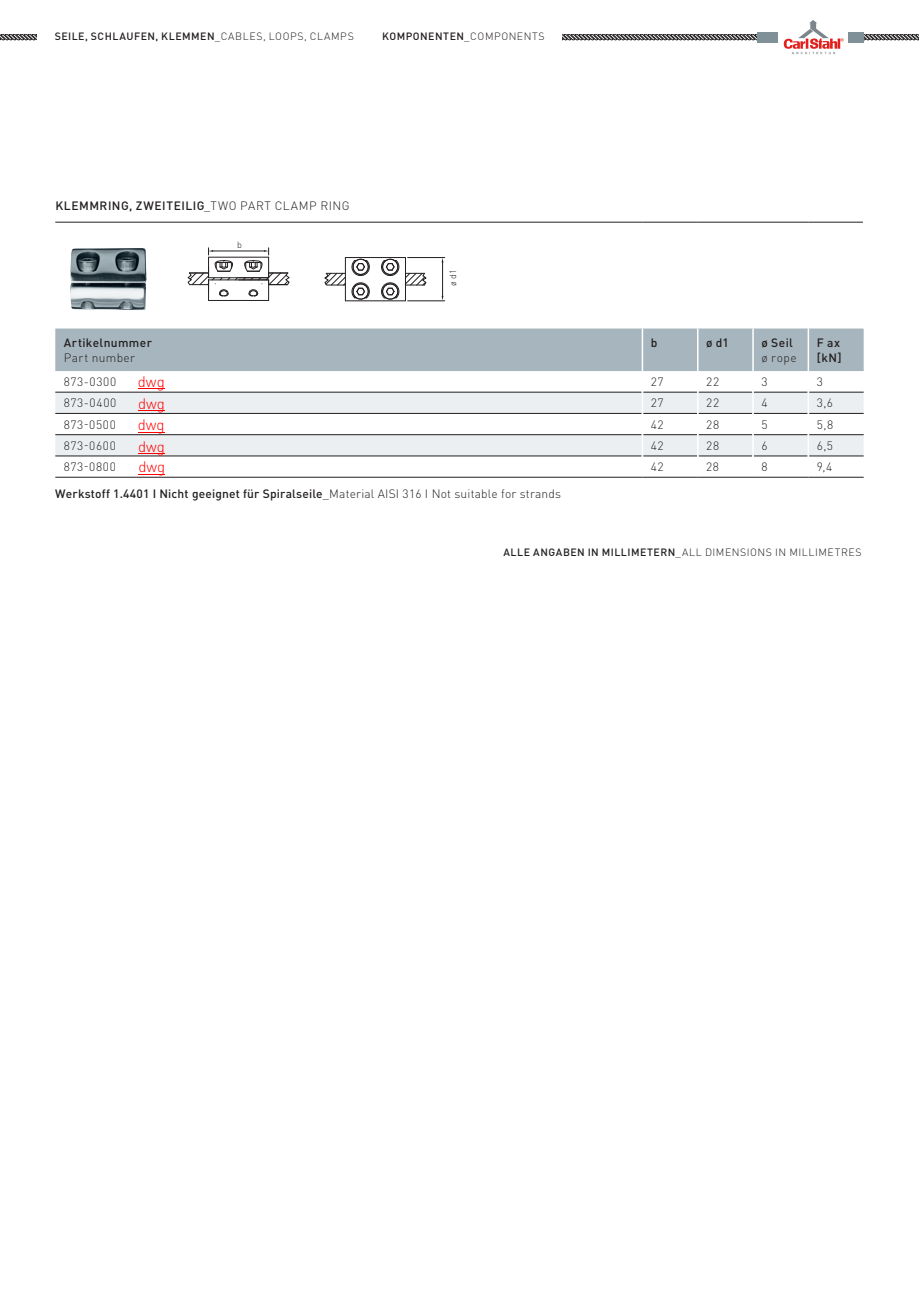
<style>
.page{position:relative;width:919px;height:1289px;background:#fff}
.page>*{position:absolute;margin:0;border:0;box-sizing:border-box;transform-origin:0 0}
.t1{font:300 15px "DIN Pro";color:#f00}
._10_Text_Tabellen_Ve{font:500 12px "DIN Pro";letter-spacing:.015em;color:#231f20}
._09_Text_Tabellen_en{font:300 12px "DIN Pro";letter-spacing:.05em;color:#231f20}
._10_Text_Tabellen_Ve-2{font:500 12px "DIN Pro";letter-spacing:.04em;color:#231f20}
._08_Text_Tabellen_dt{font:500 12px/15px "DIN Pro";letter-spacing:.03em;color:#231f20}
._00_Overline_dt__7pt{font:500 10.5px "DIN Pro";letter-spacing:.045em;color:#231f20}
._00_Overline_dt__7pt-2{font:300 10.5px "DIN Pro";letter-spacing:.05em;color:#231f20}
.t2{font:300 9px "DIN Pro";color:#231f20}
.s1{font-weight:300}
.s2{font-weight:500}
</style>
<div class="page">
<svg style="left:0;top:34px;width:918px;height:6px;background:#676465"></svg>
<div style="left:757px;top:32px;width:21px;height:11px;background:#7f9098"></div>
<div style="left:842px;top:32px;width:21px;height:11px;background:#7f9098"></div>
<div style="left:38px;top:32px;width:523px;height:12px;background:#fff"></div>
<svg style="left:55px;top:221px;width:807px;height:81px"></svg>
<hr style="left:641px;top:201px;width:2px;height:21px;background:#fff">
<hr style="left:807px;top:201px;width:2px;height:21px;background:#fff">
<hr style="left:55px;top:222px;width:587px;height:1px;background:#231f20">
<hr style="left:642px;top:222px;width:55px;height:1px;background:#231f20">
<hr style="left:697px;top:222px;width:56px;height:1px;background:#231f20">
<hr style="left:753px;top:222px;width:55px;height:1px;background:#231f20">
<hr style="left:808px;top:222px;width:54px;height:1px;background:#231f20">
<img style="left:70px;top:248px;width:76px;height:62px">
<hr style="left:208px;top:300px;width:60px;height:1px;background:#231f20">
<hr style="left:345px;top:257px;width:60px;height:1px;background:#231f20">
<hr style="left:345px;top:300px;width:60px;height:1px;background:#231f20">
<svg style="left:381px;top:258px;width:18px;height:18px"></svg>
<svg style="left:381px;top:282px;width:18px;height:18px"></svg>
<hr style="left:405px;top:257px;width:1px;height:44px;background:#231f20">
<svg style="left:406px;top:272px;width:21px;height:14px"></svg>
<svg style="left:323px;top:258px;width:47px;height:42px"></svg>
<hr style="left:407px;top:257px;width:37px;height:1px;background:#231f20">
<hr style="left:407px;top:300px;width:37px;height:1px;background:#231f20">
<hr style="left:442px;top:262px;width:1px;height:34px;background:#231f20">
<svg style="left:187px;top:248px;width:103px;height:52px"></svg>
<img style="left:778px;top:20px;width:68px;height:35px">
<svg style="left:55px;top:328px;width:808px;height:150px"></svg>
<p class="_00_Overline_dt__7pt" style="left:55px;top:28px;width:301px">SEILE, SCHLAUFEN, KLEMMEN<span class="s1">_CABLES, LOOPS, CLAMPS</span></p>
<p class="_00_Overline_dt__7pt" style="left:382px;top:28px;width:164px">KOMPONENTEN<span class="s1">_COMPONENTS</span></p>
<p class="_10_Text_Tabellen_Ve-2" style="left:55px;top:196px;width:296px">KLEMMRING, ZWEITEILIG<span class="s1">_TWO PART CLAMP RING</span></p>
<p class="t2" style="left:237px;top:238px;width:6px">b</p>
<p class="t2" style="left:446px;top:286px;width:18px;rotate:-90deg">ø d1</p>
<p class="_08_Text_Tabellen_dt" style="left:64px;top:334px;width:90px">Artikelnummer<br><span class="s1">Part number</span></p>
<p class="_10_Text_Tabellen_Ve" style="left:651px;top:333px;width:8px">b</p>
<p class="_10_Text_Tabellen_Ve" style="left:706px;top:333px;width:24px">ø d1</p>
<p class="_08_Text_Tabellen_dt" style="left:761px;top:334px;width:33px">ø Seil</p>
<p class="_09_Text_Tabellen_en" style="left:761px;top:348px;width:37px">ø rope</p>
<p class="_10_Text_Tabellen_Ve" style="left:816px;top:333px;width:25px">F ax</p>
<p class="_10_Text_Tabellen_Ve" style="left:816px;top:348px;width:26px">[kN]</p>
<p class="t1" style="left:138px;top:370px;width:28px">dwg</p>
<p class="_09_Text_Tabellen_en" style="left:64px;top:372px;width:54px">873-0300</p>
<p class="_09_Text_Tabellen_en" style="left:651px;top:372px;width:14px">27</p>
<p class="_09_Text_Tabellen_en" style="left:706px;top:372px;width:14px">22</p>
<p class="_09_Text_Tabellen_en" style="left:761px;top:372px;width:8px">3</p>
<p class="_09_Text_Tabellen_en" style="left:816px;top:372px;width:8px">3</p>
<p class="_09_Text_Tabellen_en" style="left:64px;top:394px;width:54px">873-0400</p>
<p class="_09_Text_Tabellen_en" style="left:651px;top:394px;width:14px">27</p>
<p class="_09_Text_Tabellen_en" style="left:706px;top:394px;width:14px">22</p>
<p class="_09_Text_Tabellen_en" style="left:761px;top:394px;width:8px">4</p>
<p class="_09_Text_Tabellen_en" style="left:816px;top:394px;width:18px">3,6</p>
<p class="_09_Text_Tabellen_en" style="left:64px;top:415px;width:54px">873-0500</p>
<p class="_09_Text_Tabellen_en" style="left:651px;top:415px;width:14px">42</p>
<p class="_09_Text_Tabellen_en" style="left:706px;top:415px;width:14px">28</p>
<p class="_09_Text_Tabellen_en" style="left:761px;top:415px;width:8px">5</p>
<p class="_09_Text_Tabellen_en" style="left:816px;top:415px;width:18px">5,8</p>
<p class="_09_Text_Tabellen_en" style="left:64px;top:436px;width:54px">873-0600</p>
<p class="_09_Text_Tabellen_en" style="left:651px;top:436px;width:14px">42</p>
<p class="_09_Text_Tabellen_en" style="left:706px;top:436px;width:14px">28</p>
<p class="_09_Text_Tabellen_en" style="left:761px;top:436px;width:8px">6</p>
<p class="_09_Text_Tabellen_en" style="left:816px;top:436px;width:18px">6,5</p>
<p class="_09_Text_Tabellen_en" style="left:64px;top:457px;width:54px">873-0800</p>
<p class="_09_Text_Tabellen_en" style="left:650px;top:457px;width:14px">42</p>
<p class="_09_Text_Tabellen_en" style="left:706px;top:457px;width:14px">28</p>
<p class="_09_Text_Tabellen_en" style="left:761px;top:457px;width:8px">8</p>
<p class="_09_Text_Tabellen_en" style="left:816px;top:457px;width:17px">9,4</p>
<p class="t1" style="left:138px;top:392px;width:28px">dwg</p>
<p class="t1" style="left:138px;top:413px;width:28px">dwg</p>
<p class="t1" style="left:138px;top:455px;width:28px">dwg</p>
<p class="t1" style="left:138px;top:435px;width:28px">dwg</p>
<p class="_10_Text_Tabellen_Ve" style="left:55px;top:483px;width:507px">Werkstoff 1.4401 I Nicht geeignet für Spiralseile<span class="s1">_Material AISI 316 I Not suitable for strands</span></p>
<p class="_00_Overline_dt__7pt-2" style="left:503px;top:544px;width:360px"><span class="s2">ALLE ANGABEN IN MILLIMETERN</span>_ALL DIMENSIONS IN MILLIMETRES</p>
</div>
